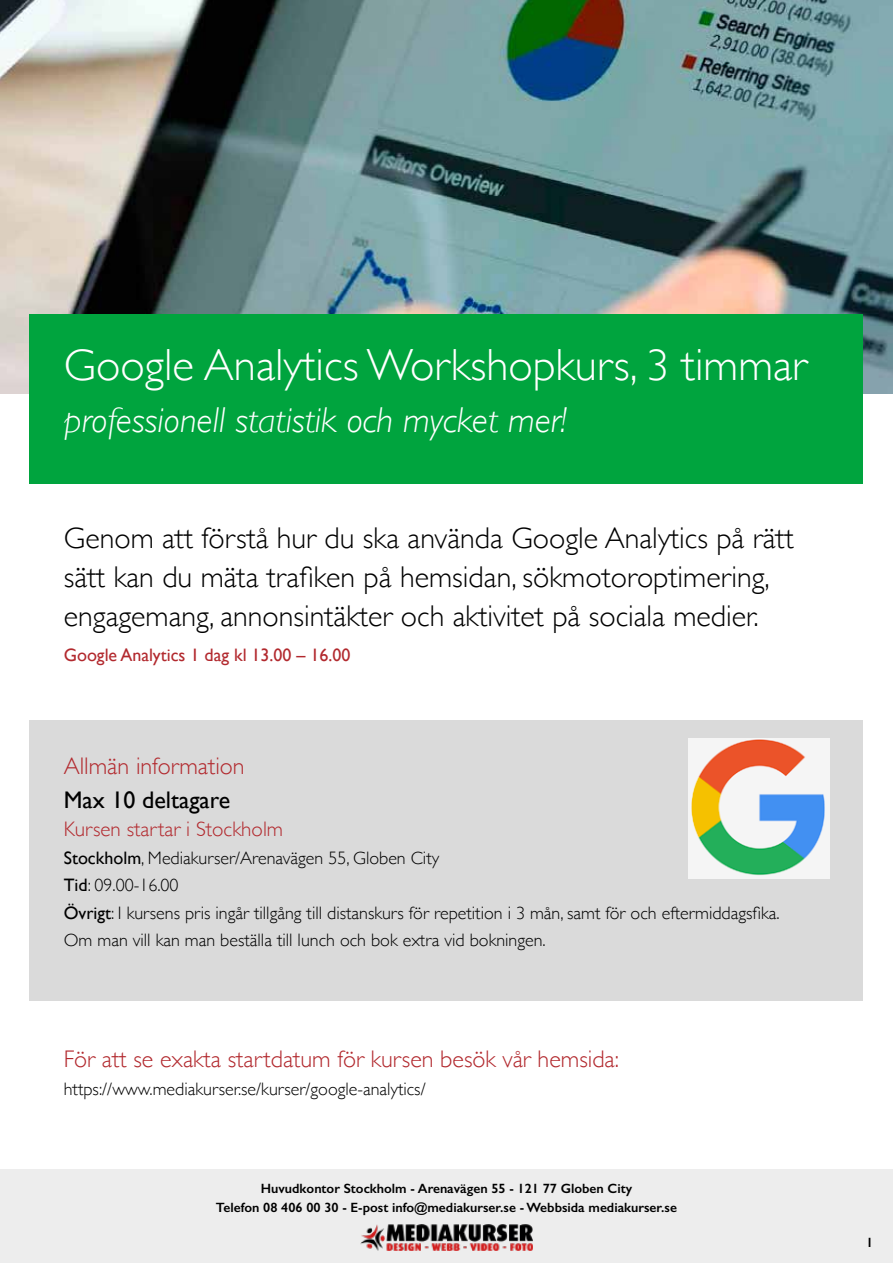
<style>
.page{position:relative;width:893px;height:1263px;background:#fff}
.page>*{position:absolute;margin:0;border:0;box-sizing:border-box;transform-origin:0 0}
.t1{font:300 45px "Gill Sans";color:#fff}
.t2{font:italic 300 36px "Gill Sans";color:#fff}
.t3{font:300 30px/39px "Gill Sans";color:#000}
.t4{font:300 24px "Gill Sans";color:#b2292e}
.t5{font:24px "Gill Sans";color:#000}
.t6{font:300 21px "Gill Sans";color:#b2292e}
.t7{font:300 18px/27.6px "Gill Sans";color:#000}
.t8{font:18px "Gill Sans";color:#b2292e}
.t9{font:600 13.5px/19.2px "Gill Sans";color:#000;text-align:center}
.s1{font-weight:400}
</style>
<div class="page">
<div style="left:0;top:1169px;width:893px;height:94px;background:#ededed"></div>
<img style="left:361px;top:1224px;width:171px;height:26px">
<div style="left:30px;top:720px;width:833px;height:281px;background:#dadada"></div>
<img style="left:0;top:0;width:893px;height:393px">
<div style="left:30px;top:315px;width:833px;height:169px;background:#00a43e"></div>
<img style="left:689px;top:738px;width:140px;height:140px">
<h1 class="t1" style="left:64px;top:330px;width:745px">Google Analytics Workshopkurs, 3 timmar</h1>
<h2 class="t2" style="left:64px;top:400px;width:504px">professionell statistik och mycket mer!</h2>
<h3 class="t3" style="left:64px;top:517px;width:731px">Genom att förstå hur du ska använda Google Analytics på rätt sätt kan du mäta trafiken på hemsidan, sökmotoroptimering, engagemang, annonsintäkter och aktivitet på sociala medier.</h3>
<p class="t8" style="left:64px;top:644px;width:288px">Google Analytics 1 dag kl 13.00 – 16.00</p>
<h3 class="t4" style="left:64px;top:747px;width:182px">Allmän information</h3>
<h3 class="t5" style="left:64px;top:786px;width:168px">Max 10 deltagare</h3>
<p class="t6" style="left:64px;top:812px;width:221px">Kursen startar i Stockholm</p>
<p class="t7" style="left:64px;top:843px;width:717px"><span class="s1">Stockholm</span>, Mediakurser/Arenavägen 55, Globen City<br><span class="s1">Tid</span>: 09.00-16.00<br><span class="s1">Övrigt</span>: I kursens pris ingår tillgång till distanskurs för repetition i 3 mån, samt för och eftermiddagsfika.<br>Om man vill kan man beställa till lunch och bok extra vid bokningen.</p>
<h3 class="t4" style="left:64px;top:1040px;width:557px">För att se exakta startdatum för kursen besök vår hemsida:</h3>
<p class="t7" style="left:64px;top:1074px;width:363px">https://www.mediakurser.se/kurser/google-analytics/</p>
<p class="t9" style="left:216px;top:1179px;width:463px">Huvudkontor Stockholm - Arenavägen 55 - 121 77 Globen City<br>Telefon 08 406 00 30 - E-post info@mediakurser.se - Webbsida mediakurser.se</p>
<p class="t9" style="left:866px;top:1233px;width:9px">1</p>
</div>
